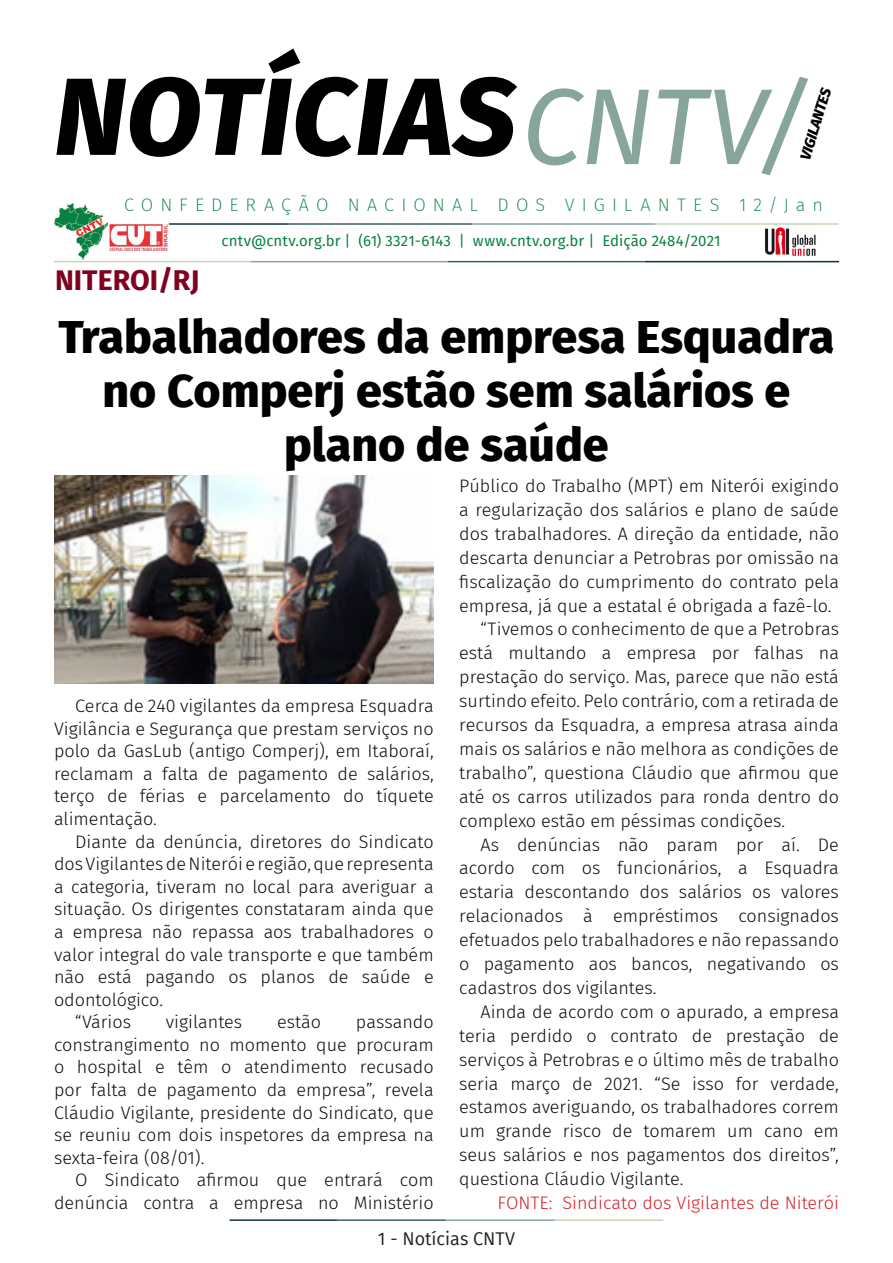
<style>
.page{position:relative;width:893px;height:1263px;background:#fff}
.page>*{position:absolute;margin:0;border:0;box-sizing:border-box;transform-origin:0 0}
.t1{font:italic 800 109.5px "Fira Sans";letter-spacing:.01em;color:#000}
.t2{font:italic 108px "Fira Sans";color:#87a59a}
.t3{font:800 46.5px/54px "Fira Sans";color:#000001;text-align:center}
.t4{font:700 28.5px "Fira Sans";color:#7e0220}
.t5{font:300 18px/23.9px "Fira Sans";color:#080d0b;text-align:justify}
.t6{font:200 18px "Fira Sans";letter-spacing:.395em;color:#068241}
.t7{font:300 18px "Fira Sans";color:#d1232a}
.t8{font:18px "Fira Sans";color:#231f20}
.t9{font:15px "Fira Sans";letter-spacing:.01em;color:#068241}
.t10{font:italic 800 15px "Fira Sans";color:#000001}
</style>
<div class="page">
<hr style="left:230px;top:1219px;width:107px;height:2px;background:#0e323f">
<hr style="left:337px;top:1219px;width:109px;height:2px;background:#3a5f6d">
<hr style="left:446px;top:1219px;width:109px;height:2px;background:#87a59a">
<hr style="left:555px;top:1219px;width:108px;height:2px;background:#c6d5b7">
<img style="left:764px;top:227px;width:54px;height:34px">
<hr style="left:108px;top:223px;width:181px;height:2px;background:#0e323f">
<hr style="left:289px;top:223px;width:183px;height:2px;background:#3a5f6d">
<hr style="left:472px;top:223px;width:184px;height:2px;background:#87a59a">
<hr style="left:656px;top:223px;width:183px;height:2px;background:#c6d5b7">
<hr style="left:645px;top:261px;width:194px;height:1px;background:#0e323f">
<hr style="left:448px;top:261px;width:197px;height:1px;background:#3a5f6d">
<hr style="left:251px;top:261px;width:197px;height:1px;background:#87a59a">
<hr style="left:54px;top:261px;width:197px;height:1px;background:#c6d5b7">
<img style="left:54px;top:203px;width:54px;height:57px">
<img style="left:108px;top:223px;width:61px;height:29px">
<img style="left:54px;top:475px;width:380px;height:209px">
<p class="t1" style="left:55px;top:20px;width:463px">NOTÍCIAS</p>
<p class="t2" style="left:522px;top:45px;width:291px">CNTV/</p>
<p class="t10" style="left:792px;top:155px;width:76px;rotate:-73deg">VIGILANTES</p>
<p class="t6" style="left:124px;top:192px;width:700px">CONFEDERAÇÃO NACIONAL DOS VIGILANTES 12/Jan</p>
<p class="t9" style="left:221px;top:230px;width:501px">cntv@cntv.org.br | (61) 3321-6143 | www.cntv.org.br | Edição 2484/2021</p>
<p class="t4" style="left:55px;top:256px;width:146px">NITEROI/RJ</p>
<p class="t3" style="left:59px;top:305px;width:777px">Trabalhadores da empresa Esquadra no Comperj estão sem salários e plano de saúde</p>
<p class="t5" style="left:54px;top:694px;width:381px;line-height:22.6px;text-indent:21px">Cerca de 240 vigilantes da empresa Esquadra Vigilância e Segurança que prestam serviços no polo da GasLub (antigo Comperj), em Itaboraí, reclamam a falta de pagamento de salários, terço de férias e parcelamento do tíquete alimentação.</p>
<p class="t5" style="left:54px;top:830px;width:381px;line-height:22.6px;text-indent:21px">Diante da denúncia, diretores do Sindicato dos Vigilantes de Niterói e região, que representa a categoria, tiveram no local para averiguar a situação. Os dirigentes constataram ainda que a empresa não repassa aos trabalhadores o valor integral do vale transporte e que também não está pagando os planos de saúde e odontológico.</p>
<p class="t5" style="left:75px;top:1010px;width:57px">“Vários</p>
<p class="t5" style="left:166px;top:1010px;width:78px">vigilantes</p>
<p class="t5" style="left:277px;top:1010px;width:46px">estão</p>
<p class="t5" style="left:54px;top:1010px;width:381px;line-height:22.6px;text-indent:302px">passando constrangimento no momento que procuram o hospital e têm o atendimento recusado por falta de pagamento da empresa”, revela Cláudio Vigilante, presidente do Sindicato, que se reuniu com dois inspetores da empresa na sexta-feira (08/01).</p>
<p class="t5" style="left:54px;top:1169px;width:381px;line-height:22.6px;text-align:right">O Sindicato afirmou que entrará com denúncia contra a empresa no Ministério</p>
<p class="t5" style="left:459px;top:474px;width:381px">Público do Trabalho (MPT) em Niterói exigindo a regularização dos salários e plano de saúde dos trabalhadores. A direção da entidade, não descarta denunciar a Petrobras por omissão na fiscalização do cumprimento do contrato pela empresa, já que a estatal é obrigada a fazê-lo.</p>
<p class="t5" style="left:459px;top:617px;width:381px;text-indent:21px">“Tivemos o conhecimento de que a Petrobras está multando a empresa por falhas na prestação do serviço. Mas, parece que não está surtindo efeito. Pelo contrário, com a retirada de recursos da Esquadra, a empresa atrasa ainda mais os salários e não melhora as condições de trabalho”, questiona Cláudio que afirmou que até os carros utilizados para ronda dentro do complexo estão em péssimas condições.</p>
<p class="t5" style="left:459px;top:832px;width:381px;text-indent:21px">As denúncias não param por aí. De acordo com os funcionários, a Esquadra estaria descontando dos salários os valores relacionados à empréstimos consignados efetuados pelo trabalhadores e não repassando o pagamento aos bancos, negativando os cadastros dos vigilantes.</p>
<p class="t5" style="left:459px;top:999px;width:381px;text-indent:21px">Ainda de acordo com o apurado, a empresa teria perdido o contrato de prestação de serviços à Petrobras e o último mês de trabalho seria março de 2021. “Se isso for verdade, estamos averiguando, os trabalhadores correm um grande risco de tomarem um cano em seus salários e nos pagamentos dos direitos”, questiona Cláudio Vigilante.</p>
<p class="t7" style="left:497px;top:1190px;width:343px">FONTE: Sindicato dos Vigilantes de Niterói</p>
<p class="t8" style="left:378px;top:1225px;width:139px">1 - Notícias CNTV</p>
</div>
